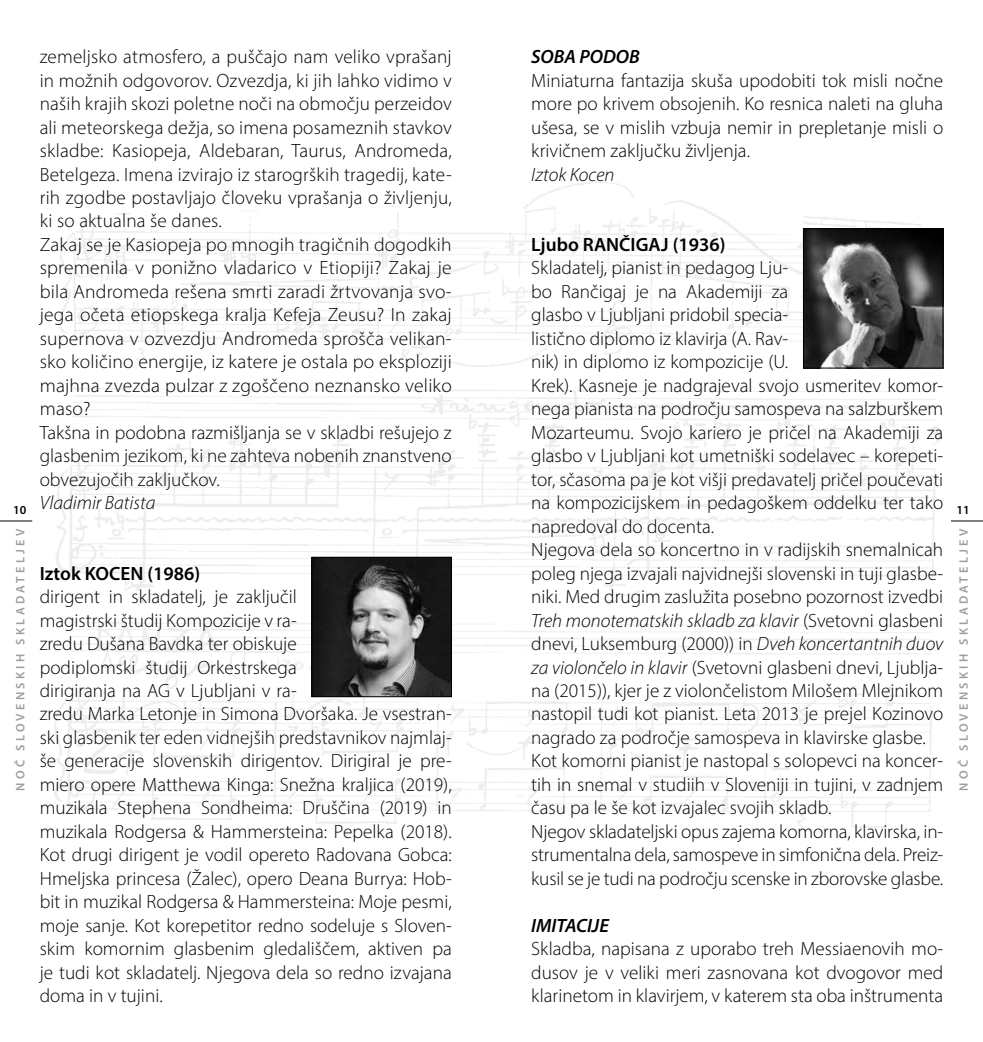
<style>
.page{position:relative;width:983px;height:1042px;background:#fff}
.page>*{position:absolute;margin:0;border:0;box-sizing:border-box;transform-origin:0 0}
.body-prvi{font:300 19.25px/23.4px "Myriad Pro";color:#000;text-align:justify}
.body-prvi-2{font:600 19.25px "Myriad Pro";color:#000}
.body-prvi-3{font:italic 300 19.25px "Myriad Pro";color:#000}
.body-prvi-4{font:italic 600 19.25px "Myriad Pro";color:#000}
.t1{font:600 12.25px "Myriad Pro";letter-spacing:.27em;color:#9c9e9f}
.t2{font:600 12.25px "Myriad Pro";color:#000}
.s1{font-style:italic}
</style>
<div class="page">
<hr style="left:0;top:521px;width:32px;height:1px;background:#000">
<hr style="left:950px;top:521px;width:32px;height:1px;background:#000">
<img style="left:54px;top:182px;width:890px;height:649px">
<img style="left:313px;top:559px;width:136px;height:136px">
<div style="left:311px;top:557px;width:140px;height:140px;border:1px solid #000"></div>
<img style="left:805px;top:230px;width:136px;height:136px">
<div style="left:803px;top:228px;width:140px;height:140px;border:1px solid #000"></div>
<p class="body-prvi" style="left:40px;top:45px;width:413px">zemeljsko atmosfero, a puščajo nam veliko vprašanj in možnih odgovorov. Ozvezdja, ki jih lahko vidimo v naših krajih skozi poletne noči na območju perzeidov ali meteorskega dežja, so imena posameznih stavkov skladbe: Kasiopeja, Aldebaran, Taurus, Andromeda, Betelgeza. Imena izvirajo iz starogrških tragedij, kate&shy;rih zgodbe postavljajo človeku vprašanja o življenju, ki so aktualna še danes.</p>
<p class="body-prvi" style="left:40px;top:233px;width:413px">Zakaj se je Kasiopeja po mnogih tragičnih dogodkih spremenila v ponižno vladarico v Etiopiji? Zakaj je bila Andromeda rešena smrti zaradi žrtvovanja svo&shy;jega očeta etiopskega kralja Kefeja Zeusu? In zakaj supernova v ozvezdju Andromeda sprošča velikan&shy;sko količino energije, iz katere je ostala po eksploziji majhna zvezda pulzar z zgoščeno neznansko veliko maso?</p>
<p class="body-prvi" style="left:40px;top:420px;width:413px">Takšna in podobna razmišljanja se v skladbi rešujejo z glasbenim jezikom, ki ne zahteva nobenih znanstveno obvezujočih zaključkov.</p>
<p class="body-prvi-3" style="left:40px;top:491px;width:117px">Vladimir Batista</p>
<p class="body-prvi-4" style="left:531px;top:44px;width:110px">SOBA PODOB</p>
<p class="body-prvi" style="left:531px;top:68px;width:413px">Miniaturna fantazija skuša upodobiti tok misli nočne more po krivem obsojenih. Ko resnica naleti na gluha ušesa, se v mislih vzbuja nemir in prepletanje misli o krivičnem zaključku življenja.</p>
<p class="body-prvi-3" style="left:531px;top:163px;width:85px">Iztok Kocen</p>
<p class="body-prvi-2" style="left:531px;top:232px;width:196px">Ljubo RANČIGAJ (1936)</p>
<p class="body-prvi" style="left:531px;top:256px;width:413px;text-align:left">Skladatelj, pianist in pedagog Lju-<br>bo Rančigaj je na Akademiji za<br>glasbo v Ljubljani pridobil specia-<br>listično diplomo iz klavirja (A. Rav-<br>nik) in diplomo iz kompozicije (U.<br>Krek). Kasneje je nadgrajeval svojo usmeritev komor&shy;nega pianista na področju samospeva na salzburškem Mozarteumu. Svojo kariero je pričel na Akademiji za glasbo v Ljubljani kot umetniški sodelavec – korepeti&shy;tor, sčasoma pa je kot višji predavatelj pričel poučevati na kompozicijskem in pedagoškem oddelku ter tako napredoval do docenta.</p>
<p class="body-prvi" style="left:531px;top:538px;width:413px">Njegova dela so koncertno in v radijskih snemalnicah poleg njega izvajali najvidnejši slovenski in tuji glasbe&shy;niki. Med drugim zaslužita posebno pozornost izvedbi <span class="s1">Treh monotematskih skladb za klavir</span> (Svetovni glasbeni dnevi, Luksemburg (2000)) in <span class="s1">Dveh koncertantnih duov za violončelo in klavir</span> (Svetovni glasbeni dnevi, Ljublja&shy;na (2015)), kjer je z violončelistom Milošem Mlejnikom nastopil tudi kot pianist. Leta 2013 je prejel Kozinovo nagrado za področje samospeva in klavirske glasbe.</p>
<p class="body-prvi" style="left:531px;top:749px;width:413px">Kot komorni pianist je nastopal s solopevci na koncer&shy;tih in snemal v studiih v Sloveniji in tujini, v zadnjem času pa le še kot izvajalec svojih skladb.</p>
<p class="body-prvi" style="left:531px;top:819px;width:413px">Njegov skladateljski opus zajema komorna, klavirska, in&shy;strumentalna dela, samospeve in simfonična dela. Preiz&shy;kusil se je tudi na področju scenske in zborovske glasbe.</p>
<p class="body-prvi-4" style="left:531px;top:913px;width:79px">IMITACIJE</p>
<p class="body-prvi" style="left:531px;top:937px;width:413px">Skladba, napisana z uporabo treh Messiaenovih mo&shy;dusov je v veliki meri zasnovana kot dvogovor med klarinetom in klavirjem, v katerem sta oba inštrumenta</p>
<p class="t2" style="left:13px;top:502px;width:15px">10</p>
<p class="t2" style="left:956px;top:502px;width:15px">11</p>
<p class="t1" style="left:13px;top:790px;width:264px;rotate:-90deg">NOČ SLOVENSKIH SKLADATELJEV</p>
<p class="t1" style="left:955px;top:790px;width:264px;rotate:-90deg">NOČ SLOVENSKIH SKLADATELJEV</p>
<p class="body-prvi-2" style="left:40px;top:561px;width:162px">Iztok KOCEN (1986)</p>
<p class="body-prvi" style="left:40px;top:585px;width:413px;text-align:left">dirigent in skladatelj, je zaključil<br>magistrski študij Kompozicije v ra-<br>zredu Dušana Bavdka ter obiskuje<br>podiplomski študij Orkestrskega<br>dirigiranja na AG v Ljubljani v ra-<br>zredu Marka Letonje in Simona Dvoršaka. Je vsestran&shy;ski glasbenik ter eden vidnejših predstavnikov najmlaj&shy;še generacije slovenskih dirigentov. Dirigiral je pre&shy;miero opere Matthewa Kinga: Snežna kraljica (2019), muzikala Stephena Sondheima: Druščina (2019) in muzikala Rodgersa &amp; Hammersteina: Pepelka (2018).<br>Kot drugi dirigent je vodil opereto Radovana Gobca:<br>Hmeljska princesa (Žalec), opero Deana Burrya: Hob&shy;bit in muzikal Rodgersa &amp; Hammersteina: Moje pesmi, moje sanje. Kot korepetitor redno sodeluje s Sloven&shy;skim komornim glasbenim gledališčem, aktiven pa je tudi kot skladatelj. Njegova dela so redno izvajana doma in v tujini.</p>
</div>
